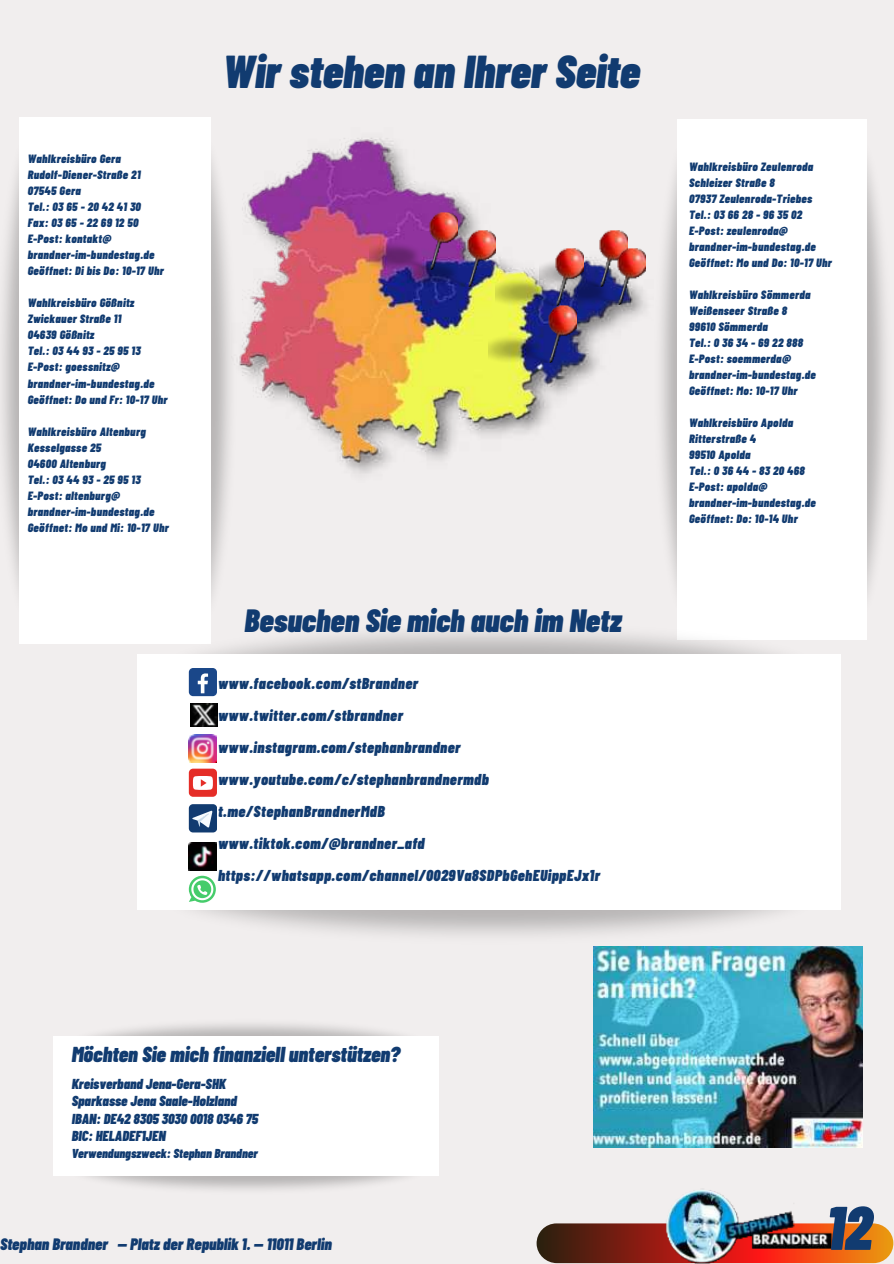
<style>
.page{position:relative;width:894px;height:1264px;background:#fff}
.page>*{position:absolute;margin:0;border:0;box-sizing:border-box;transform-origin:0 0}
.t1{font:italic 900 61.5px "Barlow Condensed";color:#113b70}
.t2{font:italic 900 46.05px "Barlow Condensed";color:#113b70}
.t3{font:italic 900 32.1px "Barlow Condensed";color:#113b70}
.t4{font:italic 900 21.6px "Barlow Condensed";color:#113b70}
.t5{font:italic 900 16.5px "Barlow Condensed";color:#113b70}
.t6{font:italic 900 15.75px/32.1px "Barlow Condensed";letter-spacing:.03em;color:#113b70}
.t7{font:italic 900 14.4px/17.4px "Barlow Condensed";color:#113b70}
.t8{font:italic 900 12.9px "Barlow Condensed";color:#113b70}
.t9{font:italic 900 12px/16px "Barlow Condensed";letter-spacing:.03em;color:#113b70}
</style>
<div class="page">
<div style="left:0;top:0;width:893px;height:1263px;background:#f1eeee"></div>
<svg style="left:536px;top:1223px;width:356px;height:40px;background:#96441c"></svg>
<img style="left:662px;top:1189px;width:171px;height:74px">
<img style="left:210px;top:117px;width:22px;height:470px">
<img style="left:2px;top:168px;width:67px;height:476px">
<div style="left:19px;top:117px;width:191px;height:526px;background:#fff"></div>
<img style="left:232px;top:137px;width:396px;height:337px">
<img style="left:488px;top:305px;width:88px;height:57px">
<img style="left:539px;top:229px;width:88px;height:18px">
<img style="left:583px;top:247px;width:45px;height:57px">
<img style="left:495px;top:247px;width:88px;height:58px">
<img style="left:369px;top:212px;width:88px;height:57px">
<img style="left:407px;top:229px;width:88px;height:57px">
<img style="left:855px;top:119px;width:31px;height:521px">
<img style="left:628px;top:170px;width:49px;height:417px">
<div style="left:677px;top:119px;width:189px;height:520px;background:#fff"></div>
<img style="left:137px;top:843px;width:704px;height:92px">
<img style="left:122px;top:587px;width:733px;height:133px">
<div style="left:137px;top:654px;width:703px;height:255px;background:#fff"></div>
<div style="left:189px;top:668px;width:28px;height:28px;background:#1a4789;border-radius:4px"></div>
<svg style="left:198px;top:673px;width:10px;height:20px"></svg>
<img style="left:189px;top:734px;width:28px;height:28px">
<div style="left:189px;top:768px;width:28px;height:28px;background:#e52d27;border-radius:4px"></div>
<svg style="left:193px;top:776px;width:20px;height:14px"></svg>
<svg style="left:189px;top:804px;width:28px;height:28px"></svg>
<img style="left:189px;top:842px;width:28px;height:28px">
<img style="left:53px;top:1139px;width:386px;height:51px">
<img style="left:53px;top:1024px;width:344px;height:48px">
<div style="left:54px;top:1035px;width:385px;height:140px;background:#fff"></div>
<img style="left:593px;top:946px;width:269px;height:201px">
<img style="left:190px;top:703px;width:27px;height:23px">
<svg style="left:189px;top:875px;width:27px;height:27px"></svg>
<p class="t9" style="left:28px;top:151px;width:137px">Wahlkreisbüro Gera<br>Rudolf-Diener-Straße 21<br>07545 Gera<br>Tel.: 03 65 - 20 42 41 30<br>Fax: 03 65 - 22 69 12 50<br>E-Post: kontakt@ brandner-im-bundestag.de<br>Geöffnet: Di bis Do: 10-17 Uhr</p>
<p class="t9" style="left:28px;top:295px;width:141px">Wahlkreisbüro Gößnitz<br>Zwickauer Straße 11<br>04639 Gößnitz<br>Tel.: 03 44 93 - 25 95 13<br>E-Post: goessnitz@ brandner-im-bundestag.de<br>Geöffnet: Do und Fr: 10-17 Uhr</p>
<p class="t9" style="left:28px;top:423px;width:142px">Wahlkreisbüro Altenburg<br>Kesselgasse 25<br>04600 Altenburg<br>Tel.: 03 44 93 - 25 95 13<br>E-Post: altenburg@ brandner-im-bundestag.de<br>Geöffnet: Mo und Mi: 10-17 Uhr</p>
<h2 class="t2" style="left:223px;top:39px;width:418px">Wir stehen an Ihrer Seite</h2>
<h3 class="t3" style="left:244px;top:598px;width:378px">Besuchen Sie mich auch im Netz</h3>
<p class="t6" style="left:218px;top:666px;width:383px">www.facebook.com/stBrandner www.twitter.com/stbrandner www.instagram.com/stephanbrandner www.youtube.com/c/stephanbrandnermdb t.me/StephanBrandnerMdB<br>www.tiktok.com/@brandner_afd https://whatsapp.com/channel/0029Va8SDPbGehEUippEJx1r</p>
<p class="t9" style="left:688px;top:158px;width:144px">Wahlkreisbüro Zeulenroda<br>Schleizer Straße 8<br>07937 Zeulenroda-Triebes<br>Tel.: 03 66 28 - 96 35 02<br>E-Post: zeulenroda@ brandner-im-bundestag.de<br>Geöffnet: Mo und Do: 10-17 Uhr</p>
<p class="t9" style="left:688px;top:286px;width:128px">Wahlkreisbüro Sömmerda<br>Weißenseer Straße 8<br>99610 Sömmerda<br>Tel.: 0 36 34 - 69 22 888<br>E-Post: soemmerda@ brandner-im-bundestag.de<br>Geöffnet: Mo: 10-17 Uhr</p>
<p class="t9" style="left:688px;top:414px;width:128px">Wahlkreisbüro Apolda<br>Ritterstraße 4<br>99510 Apolda<br>Tel.: 0 36 44 - 83 20 468<br>E-Post: apolda@ brandner-im-bundestag.de<br>Geöffnet: Do: 10-14 Uhr</p>
<h3 class="t4" style="left:72px;top:1038px;width:330px">Möchten Sie mich finanziell unterstützen?</h3>
<p class="t7" style="left:72px;top:1074px;width:188px">Kreisverband Jena-Gera-SHK<br>Sparkasse Jena Saale-Holzland<br>IBAN: DE42 8305 3030 0018 0346 75<br>BIC: HELADEF1JEN</p>
<p class="t8" style="left:72px;top:1143px;width:188px">Verwendungszweck: Stephan Brandner</p>
<h3 class="t5" style="left:0;top:1232px;width:333px">Stephan Brandner — Platz der Republik 1. — 11011 Berlin</h3>
<h1 class="t1" style="left:826px;top:1184px;width:47px">12</h1>
</div>
